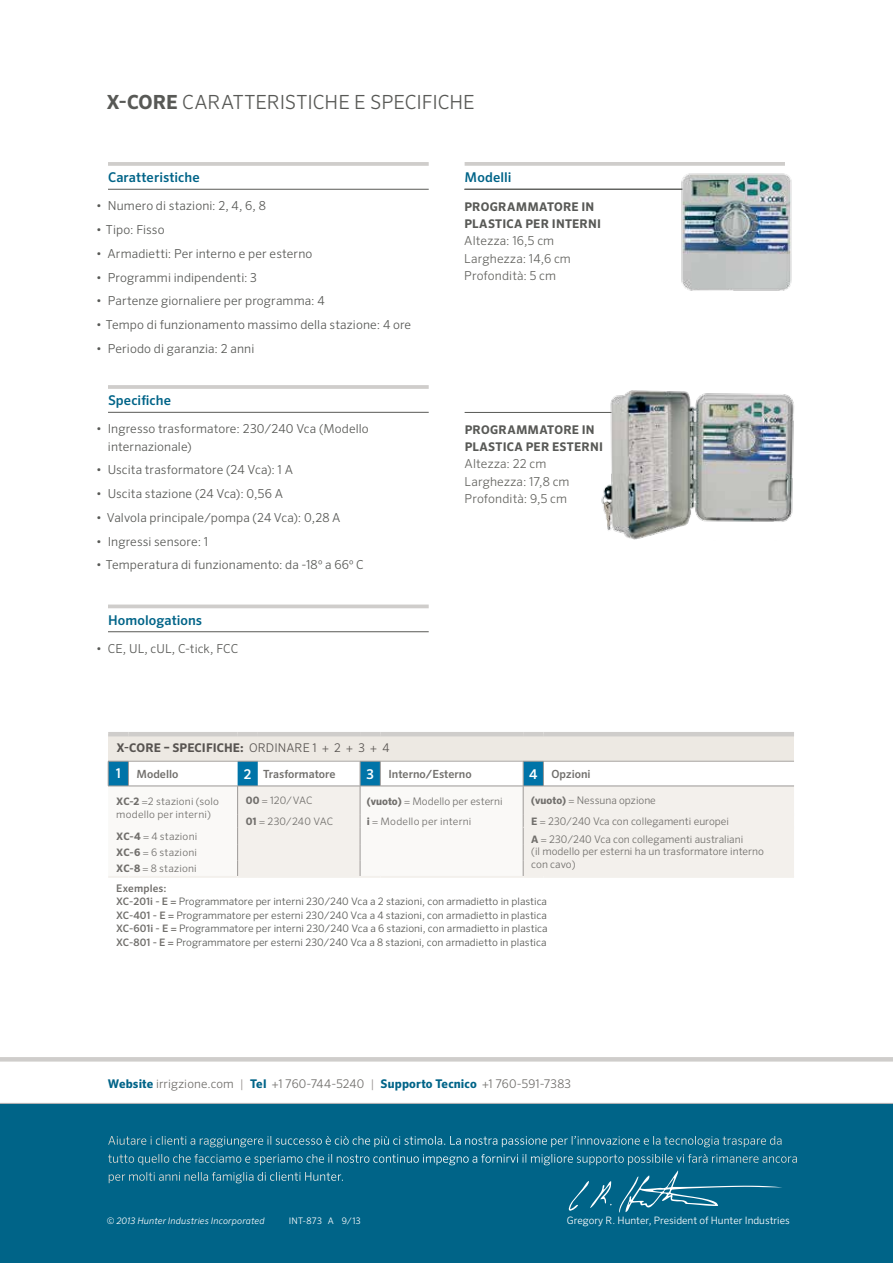
<style>
.page{position:relative;width:893px;height:1263px;background:#fff}
.page>*{position:absolute;margin:0;border:0;box-sizing:border-box;transform-origin:0 0}
.t1{font:300 19.5px "Sero Pro";letter-spacing:.005em;color:#585956}
.t2{font:500 13.5px "Sero Pro";letter-spacing:.005em;color:#006488}
.t3{font:300 12.3px/17.2px "Sero Pro";letter-spacing:.01em;color:#585956}
.t4{font:300 12.3px/17.2px "Sero Pro";letter-spacing:.01em;color:#646460}
.t5{font:300 12px/18px "Sero Pro";color:#fff}
.t6{font:300 12px "Sero Pro";letter-spacing:.015em;color:#716f6c}
.t7{font:700 12px "Sero Pro";letter-spacing:.015em;color:#585956}
.t8{font:300 12px "Sero Pro";color:#585451}
.t9{font:700 12px "Sero Pro";color:#585451}
.t10{font:500 11.25px "Sero Pro";color:#716f6c}
.t11{font:300 10.5px/12.6px "Sero Pro";color:#716f6c}
.t12{font:500 10.5px "Sero Pro";letter-spacing:.015em;color:#716f6c}
.t13{font:300 10.35px/13.5px "Sero Pro";color:#585956;text-align:justify}
.t14{font:300 10.35px/12.6px "Sero Pro";letter-spacing:.015em;color:#716f6c}
.t15{font:300 10.2px "Sero Pro";color:#fff}
.t16{font:italic 300 9px "Sero Pro";letter-spacing:.02em;color:#fff}
.t17{font:300 9px "Sero Pro";letter-spacing:.02em;color:#fff}
.s1{font-weight:700}
.s2{font-size:13.5px;color:#fff}
.s3{font-weight:700;font-size:10.35px}
.s4{font-size:10.35px}
.s5{font-weight:500;color:#716f6c}
.s6{font-weight:700;color:#006488}
.s7{color:#9c9896}
</style>
<div class="page">
<hr style="left:0;top:1057px;width:893px;height:4px;background:#cfcdcb">
<div style="left:0;top:1103px;width:893px;height:160px;background:#006488"></div>
<hr style="left:0;top:1103px;width:893px;height:1px;background:#a7a9ac">
<svg style="left:619px;top:1170px;width:163px;height:43px"></svg>
<svg style="left:569px;top:1181px;width:43px;height:30px"></svg>
<hr style="left:108px;top:162px;width:321px;height:4px;background:#cfcdcb">
<hr style="left:108px;top:189px;width:321px;height:1px;background:#585956">
<hr style="left:108px;top:385px;width:321px;height:4px;background:#cfcdcb">
<hr style="left:108px;top:412px;width:321px;height:1px;background:#585956">
<svg style="left:108px;top:604px;width:321px;height:4px"></svg>
<hr style="left:108px;top:631px;width:321px;height:1px;background:#585956">
<hr style="left:465px;top:162px;width:320px;height:4px;background:#cfcdcb">
<hr style="left:464px;top:189px;width:256px;height:1px;background:#585956">
<img style="left:675px;top:173px;width:117px;height:118px">
<div style="left:108px;top:734px;width:686px;height:27px;background:#ede9e3"></div>
<div style="left:544px;top:787px;width:250px;height:89px;background:#f3f0ec"></div>
<hr style="left:108px;top:732px;width:20px;height:4px;background:#cfcdcb">
<hr style="left:128px;top:732px;width:110px;height:4px;background:#cfcdcb">
<hr style="left:238px;top:732px;width:20px;height:4px;background:#cfcdcb">
<hr style="left:258px;top:732px;width:102px;height:4px;background:#cfcdcb">
<hr style="left:360px;top:732px;width:20px;height:4px;background:#cfcdcb">
<hr style="left:380px;top:732px;width:143px;height:4px;background:#cfcdcb">
<hr style="left:523px;top:732px;width:20px;height:4px;background:#cfcdcb">
<hr style="left:543px;top:732px;width:251px;height:4px;background:#cfcdcb">
<hr style="left:544px;top:761px;width:250px;height:1px;background:#aca9a7">
<hr style="left:543px;top:814px;width:251px;height:2px;background:#f3f0ec">
<hr style="left:543px;top:786px;width:251px;height:1px;background:#9c9896">
<hr style="left:108px;top:876px;width:20px;height:2px;background:#f3f0ec">
<hr style="left:128px;top:876px;width:110px;height:2px;background:#f3f0ec">
<hr style="left:360px;top:876px;width:20px;height:2px;background:#f3f0ec">
<hr style="left:380px;top:876px;width:143px;height:2px;background:#f3f0ec">
<hr style="left:238px;top:876px;width:20px;height:2px;background:#f3f0ec">
<hr style="left:258px;top:876px;width:102px;height:2px;background:#f3f0ec">
<hr style="left:543px;top:827px;width:251px;height:2px;background:#f3f0ec">
<hr style="left:523px;top:876px;width:20px;height:2px;background:#f3f0ec">
<hr style="left:543px;top:876px;width:251px;height:2px;background:#f3f0ec">
<svg style="left:108px;top:761px;width:436px;height:115px"></svg>
<hr style="left:465px;top:412px;width:213px;height:1px;background:#585956">
<img style="left:601px;top:390px;width:193px;height:150px">
<h1 class="t1" style="left:107px;top:90px;width:309px"><span class="s1">X-CORE</span> Caratteristich e E specifich</h1>
<h1 class="t1" style="left:463px;top:90px;width:13px">e</h1>
<p class="t2" style="left:108px;top:169px;width:93px">Caratteristiche</p>
<p class="t3" style="left:96px;top:197px;width:171px">• N umero di stazioni: 2, 4, 6, 8</p>
<p class="t3" style="left:96px;top:221px;width:70px">• Tipo: Fisso</p>
<p class="t3" style="left:96px;top:245px;width:218px">• Armadietti: Per interno e per esterno</p>
<p class="t3" style="left:96px;top:268px;width:162px">• Programmi indipendenti: 3</p>
<p class="t3" style="left:96px;top:292px;width:230px">• Partenze giornaliere per programma: 4</p>
<p class="t3" style="left:96px;top:316px;width:316px">• Tempo di funzionamento massimo della stazione: 4 ore</p>
<p class="t3" style="left:96px;top:340px;width:160px">• Periodo di garanzia: 2 anni</p>
<p class="t2" style="left:108px;top:392px;width:65px">Specifiche</p>
<p class="t3" style="left:108px;top:420px;width:262px;text-indent:-12px">• Ingresso trasformatore: 230/240 Vca (Modello internazionale)</p>
<p class="t3" style="left:96px;top:461px;width:197px">• Uscita trasformatore (24 Vca): 1 A</p>
<p class="t3" style="left:96px;top:485px;width:187px">• Uscita stazione (24 Vca): 0,56 A</p>
<p class="t3" style="left:96px;top:509px;width:245px">• Valvola principale/pompa (24 Vca): 0,28 A</p>
<p class="t3" style="left:96px;top:532px;width:113px">• Ingressi sensore: 1</p>
<p class="t3" style="left:96px;top:556px;width:269px">• Temperatura di funzionamento: da -18º a 66º C</p>
<p class="t2" style="left:108px;top:612px;width:96px">Homologations</p>
<p class="t3" style="left:96px;top:640px;width:143px">• CE, UL, cUL, C-tick, FCC</p>
<p class="t2" style="left:465px;top:169px;width:48px">Modelli</p>
<p class="t7" style="left:464px;top:199px;width:99px">PROGRAMMATORE</p>
<p class="t7" style="left:581px;top:199px;width:14px">IN</p>
<p class="t7" style="left:464px;top:216px;width:70px">PLASTICA PER</p>
<p class="t7" style="left:552px;top:216px;width:51px">INTERNI</p>
<p class="t4" style="left:464px;top:232px;width:108px">Altezza: 16,5 cm<br>Larghezza: 14,6 cm<br>Profondità: 5 cm</p>
<p class="t7" style="left:465px;top:422px;width:99px">PROGRAMMATORE</p>
<p class="t7" style="left:582px;top:422px;width:14px">IN</p>
<p class="t7" style="left:465px;top:440px;width:70px">PLASTICA PER</p>
<p class="t7" style="left:552px;top:440px;width:52px">ESTERNI</p>
<p class="t4" style="left:465px;top:455px;width:106px">Altezza: 22 cm<br>Larghezza: 17,8 cm<br>Profondità: 9,5 cm</p>
<p class="t9" style="left:116px;top:741px;width:22px">X-CORE</p>
<p class="t8" style="left:164px;top:741px;width:227px"><span class="s1">– SPECI FICHE:</span> ORDINARE 1 + 2 + 3 + 4</p>
<p class="t10" style="left:116px;top:767px;width:64px"><span class="s2">1</span> Modello</p>
<p class="t10" style="left:244px;top:767px;width:93px"><span class="s2">2</span> Trasformatore</p>
<p class="t10" style="left:366px;top:767px;width:107px"><span class="s2">3</span> Interno/Esterno</p>
<p class="t10" style="left:529px;top:767px;width:63px"><span class="s2">4</span> Opzioni</p>
<p class="t14" style="left:116px;top:795px;width:104px"><span class="s1">XC-2</span> =2 stazioni (solo modello per interni)</p>
<p class="t14" style="left:246px;top:794px;width:68px"><span class="s1">00</span> = 120/VAC</p>
<p class="t11" style="left:367px;top:794px;width:137px"><span class="s1">(VUOTO)</span> = Modello per esterni</p>
<p class="t11" style="left:531px;top:794px;width:126px"><span class="s1">(VUOTO)</span> = N essuna opzione</p>
<p class="t14" style="left:246px;top:815px;width:89px"><span class="s1">01</span> = 230/240 VAC</p>
<p class="t14" style="left:367px;top:815px;width:106px"><span class="s1">I</span> = Modello per interni</p>
<p class="t11" style="left:531px;top:815px;width:199px"><span class="s3">E</span> <span class="s4">=</span> 230/240 Vca con collegamenti europei</p>
<p class="t14" style="left:116px;top:830px;width:83px"><span class="s1">XC-4</span> = 4 stazioni</p>
<p class="t11" style="left:531px;top:832px;width:234px"><span class="s3">A</span> <span class="s4">=</span> 230/240 Vca con collegamenti australiani<br>(il modello per esterni ha un trasformatore interno con cavo)</p>
<p class="t14" style="left:116px;top:845px;width:82px;line-height:15.9px"><span class="s1">XC-6</span> = 6 stazioni<br><span class="s1">XC-8</span> = 8 stazioni</p>
<p class="t12" style="left:116px;top:882px;width:52px">Exemples:</p>
<p class="t13" style="left:116px;top:895px;width:433px"><span class="s5">XC-201i - E =</span> Programmatore per interni 230/240 Vca a 2 stazioni, con armadietto in plastica <span class="s5">XC-401 - E =</span> Programmatore per esterni 230/240 Vca a 4 stazioni, con armadietto in plastica <span class="s5">XC-601i - E =</span> Programmatore per interni 230/240 Vca a 6 stazioni, con armadietto in plastica <span class="s5">XC-801 - E =</span> Programmatore per esterni 230/240 Vca a 8 stazioni, con armadietto in plastica</p>
<p class="t6" style="left:108px;top:1076px;width:465px"><span class="s6">WEBSITE</span> irrigzione.com <span class="s7">|</span> <span class="s6">TEL</span> +1 760-744-5240 <span class="s7">|</span> <span class="s6">SUPPORTO TECNICO</span> +1 760-591-7383</p>
<p class="t5" style="left:108px;top:1131px;width:692px">Aiutare i clienti a raggiungere il successo è ciò che più ci stimola. La nostra passione per l’innovazione e la tecnologia traspare da tutto quello che facciamo e speriamo che il nostro continuo impegno a fornirvi il migliore supporto possibile vi farà rimanere ancora per molti anni nella famiglia di clienti Hunter.</p>
<p class="t15" style="left:567px;top:1214px;width:224px">Gregory R. Hunter, President of Hunter Industries</p>
<p class="t16" style="left:107px;top:1215px;width:159px">© 2013 Hunter Industries Incorporated</p>
<p class="t17" style="left:289px;top:1216px;width:73px">INT-873 A 9/13</p>
</div>
